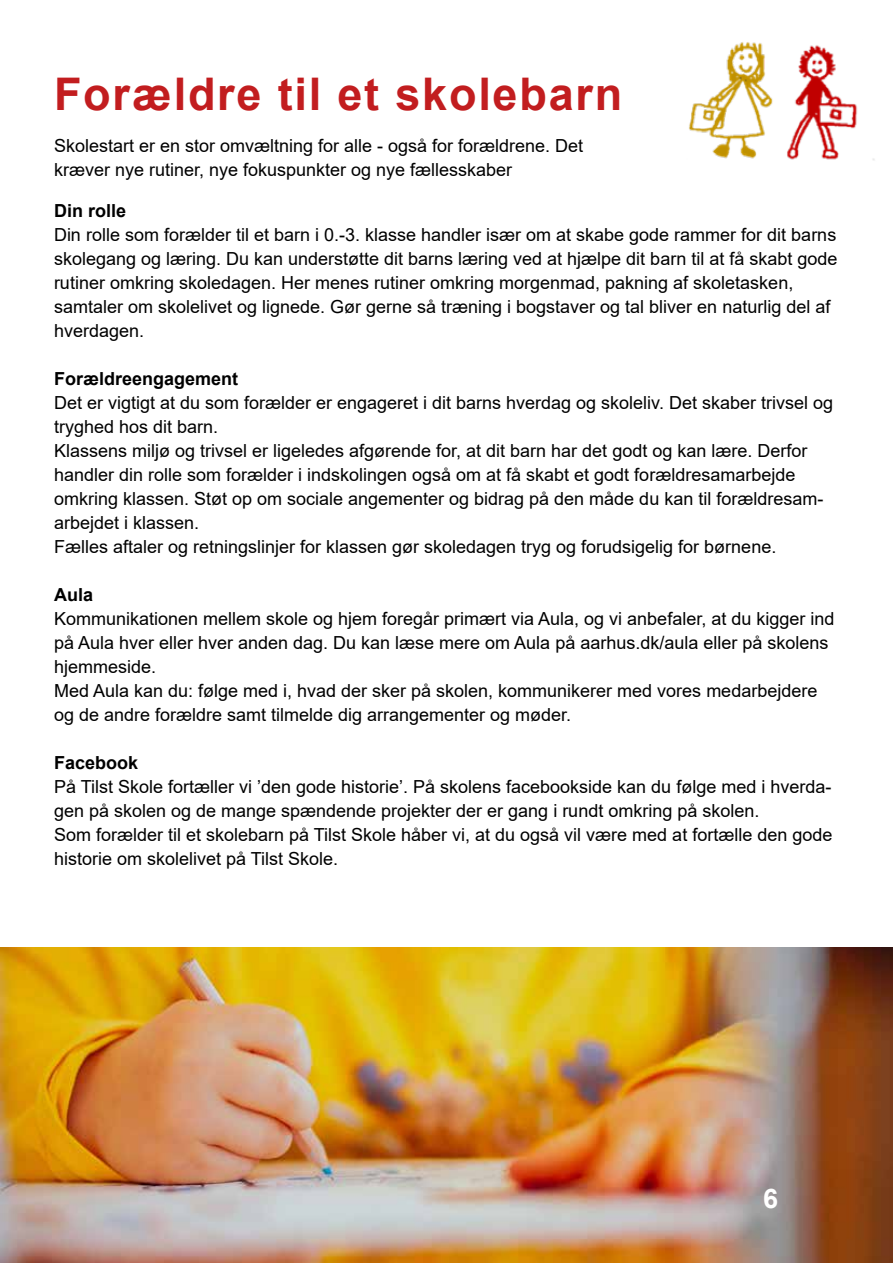
<style>
.page{position:relative;width:893px;height:1263px;background:#fff}
.page>*{position:absolute;margin:0;border:0;box-sizing:border-box;transform-origin:0 0}
.t1{font:700 45px "Arial";letter-spacing:.04em;color:#c21d1f}
.t2{font:700 27px "Arial";color:#fff}
.t3{font:18px/24px "Arial";color:#000}
.t4{font:700 18px "Arial";color:#000}
</style>
<div class="page">
<img style="left:0;top:947px;width:893px;height:316px">
<img style="left:689px;top:42px;width:186px;height:118px">
<h1 class="t1" style="left:54px;top:63px;width:570px">Forældre til et skolebarn</h1>
<p class="t3" style="left:54px;top:134px;width:531px">Skolestart er en stor omvæltning for alle - også for forældrene. Det kræver nye rutiner, nye fokuspunkter og nye fællesskaber</p>
<p class="t4" style="left:54px;top:198px;width:74px">Din rolle</p>
<p class="t3" style="left:54px;top:223px;width:785px">Din rolle som forælder til et barn i 0.-3. klasse handler især om at skabe gode rammer for dit barns skolegang og læring. Du kan understøtte dit barns læring ved at hjælpe dit barn til at få skabt gode rutiner omkring skoledagen. Her menes rutiner omkring morgenmad, pakning af skoletasken, samtaler om skolelivet og lignede. Gør gerne så træning i bogstaver og tal bliver en naturlig del af hverdagen.</p>
<p class="t4" style="left:54px;top:366px;width:186px">Forældreengagement</p>
<p class="t3" style="left:54px;top:391px;width:781px">Det er vigtigt at du som forælder er engageret i dit barns hverdag og skoleliv. Det skaber trivsel og tryghed hos dit barn.<br>Klassens miljø og trivsel er ligeledes afgørende for, at dit barn har det godt og kan lære. Derfor handler din rolle som forælder i indskolingen også om at få skabt et godt forældresamarbejde omkring klassen. Støt op om sociale angementer og bidrag på den måde du kan til forældresam&shy;arbejdet i klassen.<br>Fælles aftaler og retningslinjer for klassen gør skoledagen tryg og forudsigelig for børnene.</p>
<p class="t4" style="left:54px;top:582px;width:41px">Aula</p>
<p class="t3" style="left:54px;top:607px;width:782px">Kommunikationen mellem skole og hjem foregår primært via Aula, og vi anbefaler, at du kigger ind på Aula hver eller hver anden dag. Du kan læse mere om Aula på aarhus.dk/aula eller på skolens hjemmeside.<br>Med Aula kan du: følge med i, hvad der sker på skolen, kommunikerer med vores medarbejdere og de andre forældre samt tilmelde dig arrangementer og møder.</p>
<p class="t4" style="left:54px;top:750px;width:86px">Facebook</p>
<p class="t3" style="left:54px;top:775px;width:780px">På Tilst Skole fortæller vi ’den gode historie’. På skolens facebookside kan du følge med i hverda&shy;gen på skolen og de mange spændende projekter der er gang i rundt omkring på skolen.<br>Som forælder til et skolebarn på Tilst Skole håber vi, at du også vil være med at fortælle den gode historie om skolelivet på Tilst Skole.</p>
<h2 class="t2" style="left:763px;top:1179px;width:17px">6</h2>
</div>
